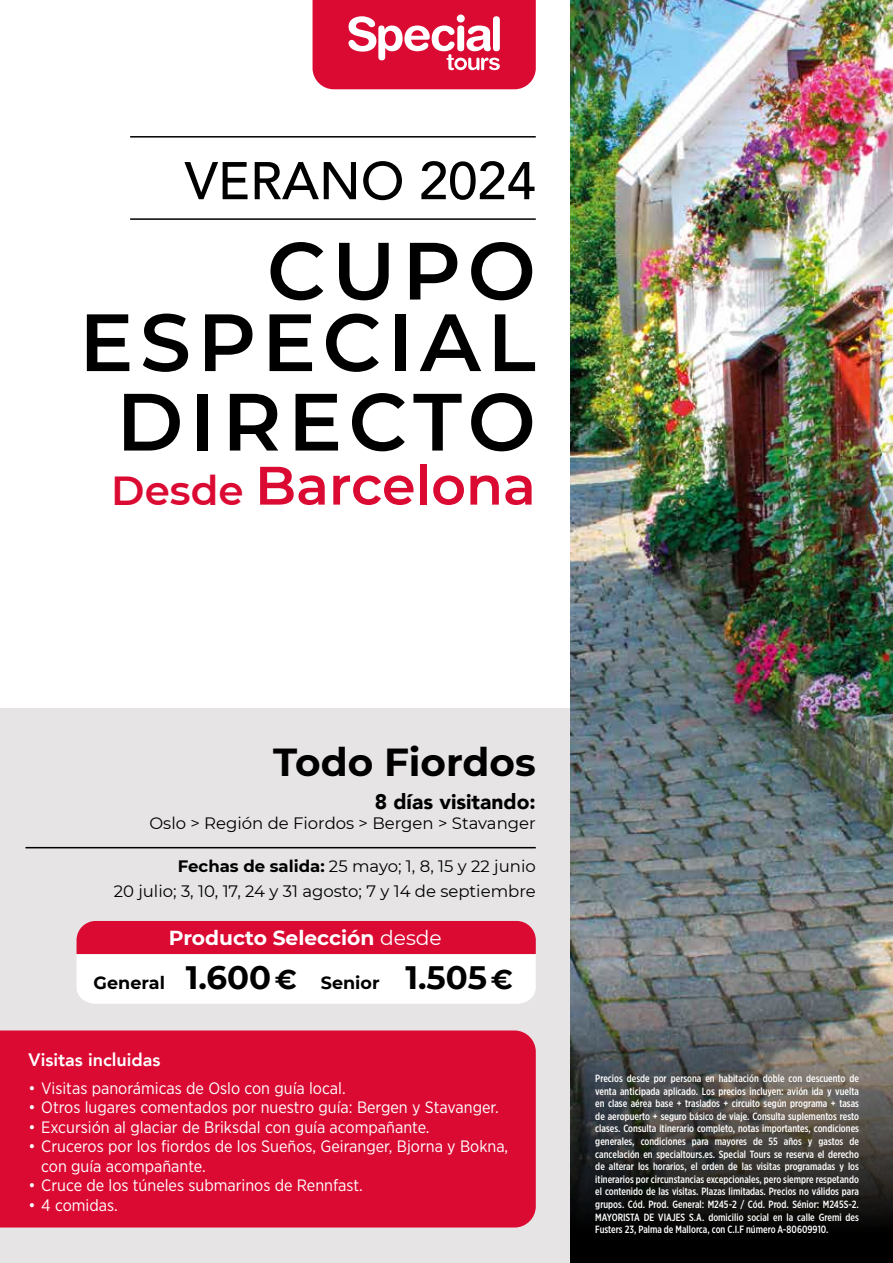
<style>
.page{position:relative;width:893px;height:1263px;background:#fff}
.page>*{position:absolute;margin:0;border:0;box-sizing:border-box;transform-origin:0 0}
.t1{font:600 81px/71.6px "Montserrat";letter-spacing:.08em;color:#000;text-align:right}
.t2{font:600 54px "Montserrat";color:#db0a33}
.t3{font:500 52.5px "Avenir";color:#000}
.t4{font:700 39px "Montserrat";color:#000}
.t5{font:900 21px "Avenir";color:#000}
.t6{font:700 20.25px "Montserrat";color:#fff}
.t7{font:800 18px "Avenir";color:#fff}
.t8{font:700 17.55px "Montserrat";color:#000}
.t9{font:16.5px/19.5px "Gotham Narrow";color:#fff}
.t10{font:16.5px/25.2px "Montserrat";color:#000;text-align:right}
.t11{font:500 10.5px/12.6px "Gotham X Narrow";color:#fff;text-align:justify}
.s1{font-size:40.5px}
.s2{font-weight:700}
.s3{font-weight:400}
.s4{font-size:32.4px}
.s5{font-size:27px}
</style>
<div class="page">
<img style="left:570px;top:0;width:323px;height:965px">
<svg style="left:570px;top:965px;width:323px;height:298px;background:#434341"></svg>
<svg style="left:313px;top:0;width:223px;height:89px;background:#e03153"></svg>
<hr style="left:130px;top:136px;width:406px;height:2px;background:#000">
<hr style="left:130px;top:218px;width:406px;height:2px;background:#000">
<div style="left:0;top:708px;width:570px;height:555px;background:#e6e4e4"></div>
<hr style="left:26px;top:847px;width:510px;height:1px;background:#000">
<svg style="left:77px;top:921px;width:459px;height:83px;background:#f09eae"></svg>
<div style="left:0;top:1030px;width:536px;height:197px;background:#db0a33"></div>
<h3 class="t3" style="left:185px;top:136px;width:353px">VERANO 2024</h3>
<h1 class="t1" style="left:79px;top:231px;width:458px">CUPO<br>ESPECIAL</h1>
<h1 class="t1" style="left:116px;top:382px;width:421px">DIRECTO</h1>
<h2 class="t2" style="left:111px;top:447px;width:426px"><span class="s1">Desde</span> Barcelona</h2>
<h3 class="t4" style="left:273px;top:734px;width:264px">Todo Fiordos</h3>
<h3 class="t5" style="left:375px;top:784px;width:163px">8 días visitando:</h3>
<h3 class="t10" style="left:149px;top:810px;width:388px">Oslo &gt; Región de Fiordos &gt; Bergen &gt; Stavanger</h3>
<h3 class="t10" style="left:114px;top:853px;width:423px"><span class="s2">Fechas de salida:</span> 25 mayo; 1, 8, 15 y 22 junio<br>20 julio; 3, 10, 17, 24 y 31 agosto; 7 y 14 de septiembre</h3>
<h3 class="t6" style="left:169px;top:923px;width:275px">Producto Selección <span class="s3">desde</span></h3>
<h3 class="t8" style="left:94px;top:970px;width:421px">General <span class="s4">1.600</span> <span class="s5">€</span> Senior <span class="s4">1.505</span> <span class="s5">€</span></h3>
<h3 class="t7" style="left:29px;top:1045px;width:133px">Visitas incluidas</h3>
<h3 class="t9" style="left:29px;top:1077px;width:319px">• Visitas panorámicas de Oslo con guía local.</h3>
<h3 class="t9" style="left:29px;top:1097px;width:472px">• Otros lugares comentados por nuestro guía: Bergen y Stavanger.</h3>
<h3 class="t9" style="left:29px;top:1117px;width:403px">• Excursión al glaciar de Briksdal con guía acompañante.</h3>
<h3 class="t9" style="left:41px;top:1136px;width:469px;text-indent:-13px">• Cruceros por los fiordos de los Sueños, Geiranger, Bjorna y Bokna, con guía acompañante.</h3>
<h3 class="t9" style="left:29px;top:1175px;width:336px">• Cruce de los túneles submarinos de Rennfast.</h3>
<h3 class="t9" style="left:29px;top:1195px;width:91px">• 4 comidas.</h3>
<p class="t11" style="left:595px;top:1072px;width:265px">Precios desde por persona en habitación doble con descuento de venta anticipada aplicado. Los precios incluyen: avión ida y vuelta en clase aérea base + traslados + circuito según programa + tasas de aeropuerto + seguro básico de viaje. Consulta suplementos resto clases. Consulta itinerario completo, notas importantes, condiciones generales, condiciones para mayores de 55 años y gastos de cancelación en specialtours.es. Special Tours se reserva el derecho de alterar los horarios, el orden de las visitas programadas y los itinerarios por circunstancias excepcionales, pero siempre respetando el contenido de las visitas. Plazas limitadas. Precios no válidos para grupos. Cód. Prod. General: M245-2 / Cód. Prod. Sénior: M245S-2.<br>MAYORISTA DE VIAJES S.A. domicilio social en la calle Gremi des Fusters 23, Palma de Mallorca, con C.I.F número A-80609910.</p>
</div>
